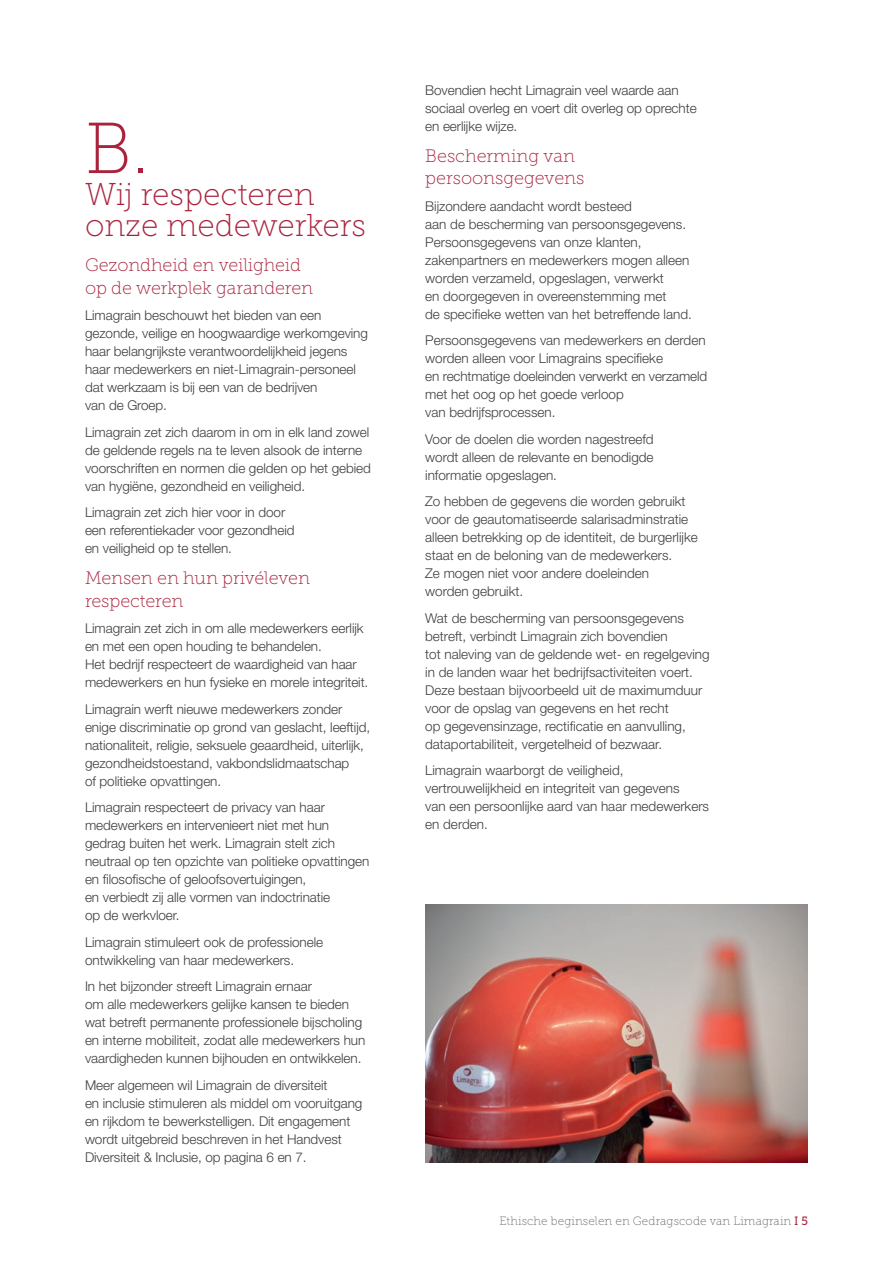
<style>
.page{position:relative;width:893px;height:1263px;background:#fff}
.page>*{position:absolute;margin:0;border:0;box-sizing:border-box;transform-origin:0 0}
.t1{font:72px "Museo Slab 100";color:#a9233d}
.t2{font:31.5px/31.5px "Museo Slab 100";color:#a9233d}
.t3{font:18px/22.5px "Museo Slab 100";letter-spacing:-.005em;color:#a9233d}
.t4{font:300 13.5px/18px "Helvetica Neue LT Std";letter-spacing:-.005em;color:#3e3e3f}
.t5{font:12px "Museo Slab 100";letter-spacing:.01em;color:#6c6d70}
.s1{font-family:"Museo 500";color:#a9233d}
.s2{font-family:"Museo Slab 500";color:#a9233d}
</style>
<div class="page">
<img style="left:425px;top:905px;width:383px;height:257px">
<h1 class="t1" style="left:85px;top:110px;width:65px">B.</h1>
<h2 class="t2" style="left:85px;top:178px;width:283px">Wij respecteren onze medewerkers</h2>
<h3 class="t3" style="left:85px;top:254px;width:230px">Gezondheid en veiligheid op de werkplek garanderen</h3>
<p class="t4" style="left:85px;top:306px;width:284px">Limagrain beschouwt het bieden van een gezonde, veilige en hoogwaardige werkomgeving haar belangrijkste verantwoordelijkheid jegens haar medewerkers en niet-Limagrain-personeel dat werkzaam is bij een van de bedrijven<br>van de Groep.</p>
<p class="t4" style="left:85px;top:423px;width:287px">Limagrain zet zich daarom in om in elk land zowel de geldende regels na te leven alsook de interne voorschriften en normen die gelden op het gebied van hygiëne, gezondheid en veiligheid.</p>
<p class="t4" style="left:85px;top:503px;width:211px">Limagrain zet zich hier voor in door een referentiekader voor gezondheid en veiligheid op te stellen.</p>
<h3 class="t3" style="left:85px;top:567px;width:226px">Mensen en hun privéleven respecteren</h3>
<p class="t4" style="left:85px;top:619px;width:285px">Limagrain zet zich in om alle medewerkers eerlijk en met een open houding te behandelen.<br>Het bedrijf respecteert de waardigheid van haar medewerkers en hun fysieke en morele integriteit.</p>
<p class="t4" style="left:85px;top:700px;width:287px">Limagrain werft nieuwe medewerkers zonder enige discriminatie op grond van geslacht, leeftijd, nationaliteit, religie, seksuele geaardheid, uiterlijk, gezondheidstoestand, vakbondslidmaatschap<br>of politieke opvattingen.</p>
<p class="t4" style="left:85px;top:798px;width:286px">Limagrain respecteert de privacy van haar medewerkers en intervenieert niet met hun gedrag buiten het werk. Limagrain stelt zich neutraal op ten opzichte van politieke opvattingen en filosofische of geloofsovertuigingen,<br>en verbiedt zij alle vormen van indoctrinatie<br>op de werkvloer.</p>
<p class="t4" style="left:85px;top:933px;width:240px">Limagrain stimuleert ook de professionele ontwikkeling van haar medewerkers.</p>
<p class="t4" style="left:85px;top:977px;width:282px">In het bijzonder streeft Limagrain ernaar<br>om alle medewerkers gelijke kansen te bieden wat betreft permanente professionele bijscholing en interne mobiliteit, zodat alle medewerkers hun vaardigheden kunnen bijhouden en ontwikkelen.</p>
<p class="t4" style="left:85px;top:1076px;width:279px">Meer algemeen wil Limagrain de diversiteit<br>en inclusie stimuleren als middel om vooruitgang en rijkdom te bewerkstelligen. Dit engagement wordt uitgebreid beschreven in het Handvest Diversiteit &amp; Inclusie, op pagina 6 en 7.</p>
<p class="t4" style="left:425px;top:80px;width:273px">Bovendien hecht Limagrain veel waarde aan sociaal overleg en voert dit overleg op oprechte en eerlijke wijze.</p>
<h3 class="t3" style="left:425px;top:144px;width:161px">Bescherming van persoonsgegevens</h3>
<p class="t4" style="left:425px;top:197px;width:268px">Bijzondere aandacht wordt besteed<br>aan de bescherming van persoonsgegevens.<br>Persoonsgegevens van onze klanten, zakenpartners en medewerkers mogen alleen worden verzameld, opgeslagen, verwerkt<br>en doorgegeven in overeenstemming met<br>de specifieke wetten van het betreffende land.</p>
<p class="t4" style="left:425px;top:331px;width:283px">Persoonsgegevens van medewerkers en derden worden alleen voor Limagrains specifieke<br>en rechtmatige doeleinden verwerkt en verzameld met het oog op het goede verloop<br>van bedrijfsprocessen.</p>
<p class="t4" style="left:425px;top:430px;width:230px;text-align:justify">Voor de doelen die worden nagestreefd wordt alleen de relevante en benodigde informatie opgeslagen.</p>
<p class="t4" style="left:425px;top:492px;width:274px">Zo hebben de gegevens die worden gebruikt voor de geautomatiseerde salarisadminstratie alleen betrekking op de identiteit, de burgerlijke staat en de beloning van de medewerkers.<br>Ze mogen niet voor andere doeleinden<br>worden gebruikt.</p>
<p class="t4" style="left:425px;top:609px;width:286px">Wat de bescherming van persoonsgegevens betreft, verbindt Limagrain zich bovendien<br>tot naleving van de geldende wet- en regelgeving in de landen waar het bedrijfsactiviteiten voert.<br>Deze bestaan bijvoorbeeld uit de maximumduur voor de opslag van gegevens en het recht<br>op gegevensinzage, rectificatie en aanvulling, dataportabiliteit, vergetelheid of bezwaar.</p>
<p class="t4" style="left:425px;top:761px;width:285px">Limagrain waarborgt de veiligheid, vertrouwelijkheid en integriteit van gegevens<br>van een persoonlijke aard van haar medewerkers en derden.</p>
<p class="t5" style="left:499px;top:1214px;width:310px">Ethische beginselen en Gedragscode van Limagrain <span class="s1">I</span> <span class="s2">5</span></p>
</div>
